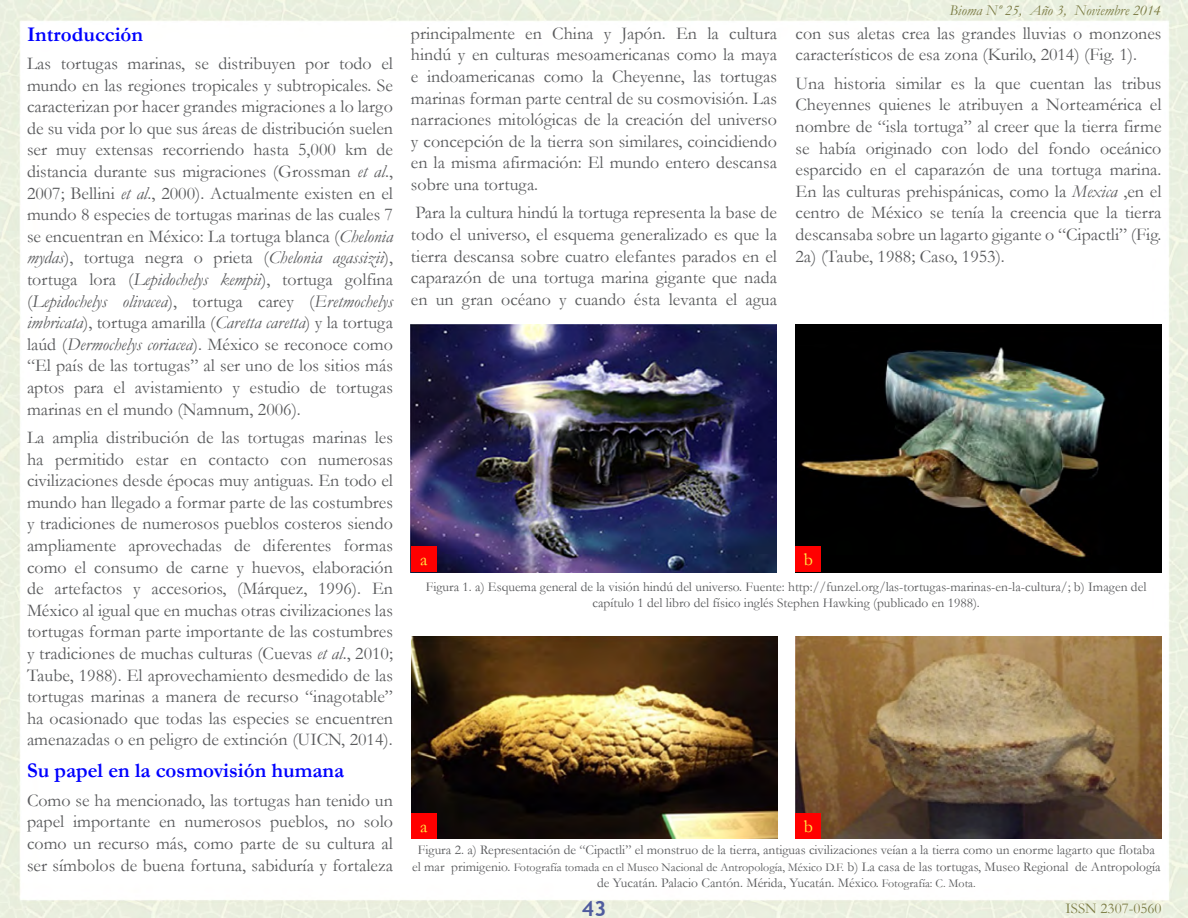
<style>
.page{position:relative;width:1188px;height:918px;background:#fff}
.page>*{position:absolute;margin:0;border:0;box-sizing:border-box;transform-origin:0 0}
.t1{font:700 21px "Garamond";color:#00f}
.t2{font:700 21px "Trebuchet MS";color:#4f5b9e}
.t3{font:18px/21.6px "Garamond";color:#58595b;text-align:justify}
.t4{font:18px "Garamond";color:#fff346}
.t5{font:italic 15px "Garamond";color:#7b7b43}
.t6{font:15px "Garamond";color:#7b7b43}
.t7{font:13.5px/16.2px "Garamond";color:#58595b;text-align:center}
.s1{font-style:italic}
.s2{font-size:12px}
</style>
<div class="page">
<img style="left:0;top:0;width:1188px;height:918px">
<img style="left:411px;top:324px;width:366px;height:248px">
<img style="left:795px;top:324px;width:366px;height:248px">
<img style="left:411px;top:637px;width:366px;height:202px">
<img style="left:795px;top:637px;width:367px;height:202px">
<div style="left:411px;top:547px;width:26px;height:25px;background:#f00"></div>
<div style="left:796px;top:547px;width:25px;height:25px;background:#f00"></div>
<div style="left:796px;top:813px;width:25px;height:26px;background:#f00"></div>
<div style="left:411px;top:813px;width:26px;height:26px;background:#f00"></div>
<p class="t1" style="left:27px;top:20px;width:118px">Introducción</p>
<p class="t3" style="left:27px;top:52px;width:368px">Las tortugas marinas, se distribuyen por todo el mundo en las regiones tropicales y subtropicales. Se caracterizan por hacer grandes migraciones a lo largo de su vida por lo que sus áreas de distribución suelen ser muy extensas recorriendo hasta 5,000 km de distancia durante sus migraciones (Grossman <span class="s1">et al</span>., 2007; Bellini <span class="s1">et al</span>., 2000). Actualmente existen en el mundo 8 especies de tortugas marinas de las cuales 7 se encuentran en México: La tortuga blanca (<span class="s1">Chelonia mydas</span>), tortuga negra o prieta (<span class="s1">Chelonia agassizii</span>), tortuga lora (<span class="s1">Lepidochelys kempii</span>), tortuga golfina (<span class="s1">Lepidochelys olivacea</span>), tortuga carey (<span class="s1">Eretmochelys imbricata</span>), tortuga amarilla (<span class="s1">Caretta caretta</span>) y la tortuga laúd (<span class="s1">Dermochelys coriacea</span>). México se reconoce como “El país de las tortugas” al ser uno de los sitios más aptos para el avistamiento y estudio de tortugas marinas en el mundo (Namnum, 2006).</p>
<p class="t3" style="left:27px;top:426px;width:368px">La amplia distribución de las tortugas marinas les ha permitido estar en contacto con numerosas civilizaciones desde épocas muy antiguas. En todo el mundo han llegado a formar parte de las costumbres y tradiciones de numerosos pueblos costeros siendo ampliamente aprovechadas de diferentes formas como el consumo de carne y huevos, elaboración de artefactos y accesorios, (Márquez, 1996). En México al igual que en muchas otras civilizaciones las tortugas forman parte importante de las costumbres y tradiciones de muchas culturas (Cuevas <span class="s1">et al</span>., 2010; Taube, 1988). El aprovechamiento desmedido de las tortugas marinas a manera de recurso “inagotable” ha ocasionado que todas las especies se encuentren amenazadas o en peligro de extinción (UICN, 2014).</p>
<p class="t1" style="left:27px;top:756px;width:319px">Su papel en la cosmovisión humana</p>
<p class="t3" style="left:27px;top:789px;width:368px">Como se ha mencionado, las tortugas han tenido un papel importante en numerosos pueblos, no solo como un recurso más, como parte de su cultura al ser símbolos de buena fortuna, sabiduría y fortaleza</p>
<p class="t3" style="left:411px;top:22px;width:368px">principalmente en China y Japón. En la cultura hindú y en culturas mesoamericanas como la maya e indoamericanas como la Cheyenne, las tortugas marinas forman parte central de su cosmovisión. Las narraciones mitológicas de la creación del universo y concepción de la tierra son similares, coincidiendo en la misma afirmación: El mundo entero descansa sobre una tortuga.</p>
<p class="t3" style="left:411px;top:201px;width:368px">Para la cultura hindú la tortuga representa la base de todo el universo, el esquema generalizado es que la tierra descansa sobre cuatro elefantes parados en el caparazón de una tortuga marina gigante que nada en un gran océano y cuando ésta levanta el agua</p>
<p class="t5" style="left:950px;top:0;width:213px">Bioma Nº 25, Año 3, Noviembre 2014</p>
<p class="t3" style="left:796px;top:22px;width:367px">con sus aletas crea las grandes lluvias o monzones característicos de esa zona (Kurilo, 2014) (Fig. 1).</p>
<p class="t3" style="left:796px;top:72px;width:368px">Una historia similar es la que cuentan las tribus Cheyennes quienes le atribuyen a Norteamérica el nombre de “isla tortuga” al creer que la tierra firme se había originado con lodo del fondo oceánico esparcido en el caparazón de una tortuga marina.<br>En las culturas prehispánicas, como la <span class="s1">Mexica</span> ,en el centro de México se tenía la creencia que la tierra descansaba sobre un lagarto gigante o “Cipactli” (Fig.<br>2a) (Taube, 1988; Caso, 1953).</p>
<p class="t4" style="left:420px;top:548px;width:9px">a</p>
<p class="t4" style="left:804px;top:548px;width:11px">b</p>
<p class="t7" style="left:426px;top:578px;width:722px">Figura 1. a) Esquema general de la visión hindú del universo. Fuente: http://funzel.org/las-tortugas-marinas-en-la-cultura/; b) Imagen del capítulo 1 del libro del físico inglés Stephen Hawking (publicado en 1988).</p>
<p class="t4" style="left:420px;top:814px;width:9px">a</p>
<p class="t4" style="left:804px;top:814px;width:11px">b</p>
<p class="t7" style="left:412px;top:842px;width:750px">Figura 2. a) Representación de “Cipactli” el monstruo de la tierra, antiguas civilizaciones veían a la tierra como un enorme lagarto que flotaba el mar primigenio. <span class="s2">Fotografía tomada en el Museo Nacional de Antropología, México D.F.</span> b) La casa de las tortugas, Museo Regional de Antropología de Yucatán. Palacio Cantón. Mérida, Yucatán. México. <span class="s2">Fotografía: C. Mota.</span></p>
<p class="t2" style="left:582px;top:895px;width:26px">43</p>
<p class="t6" style="left:1066px;top:898px;width:97px">ISSN 2307-0560</p>
</div>
